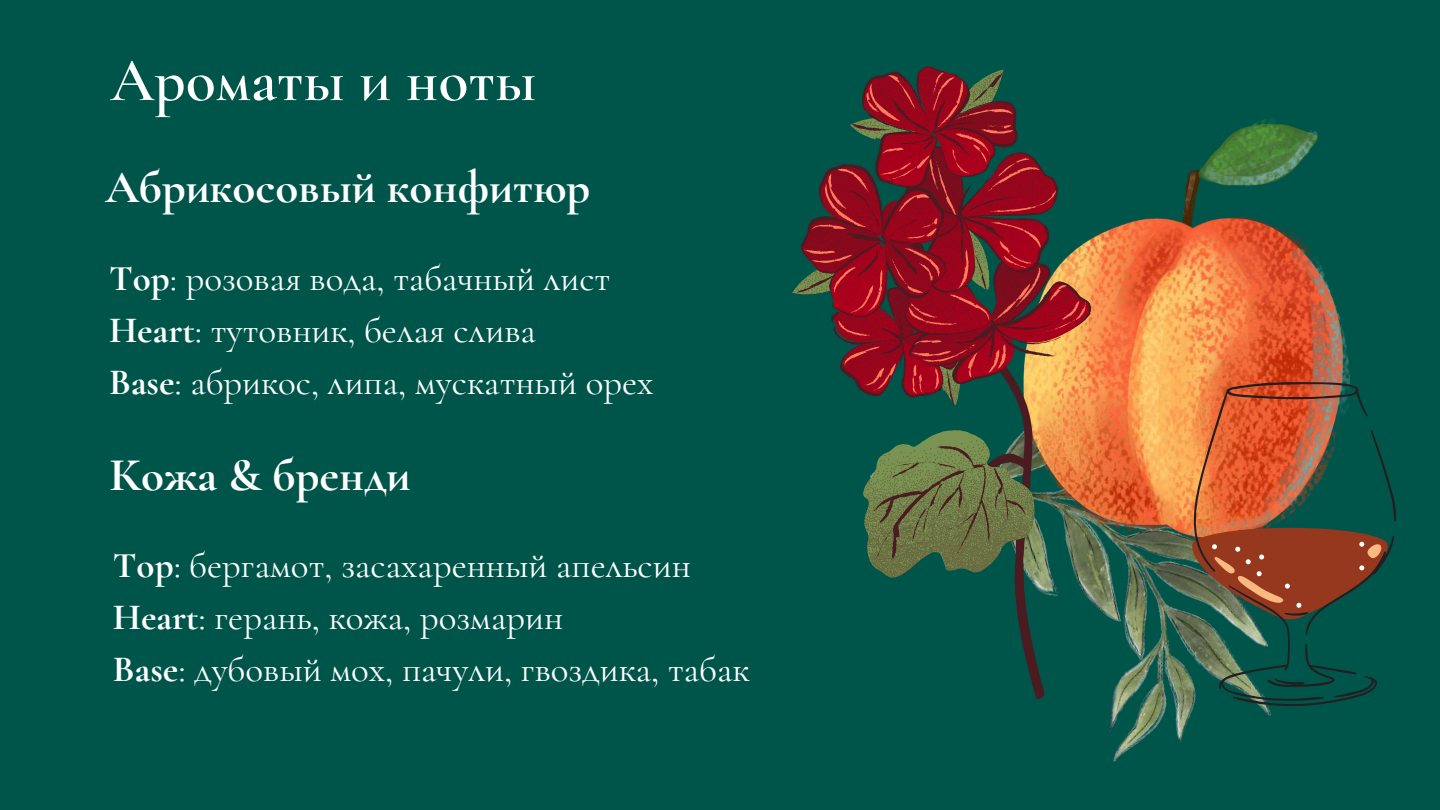
<style>
.page{position:relative;width:1440px;height:810px;background:#00554b}
.page>*{position:absolute;margin:0;border:0;box-sizing:border-box;transform-origin:0 0}
.t1{font:600 62px "Cormorant Garamond";color:#fff}
.t2{font:700 47px "Cormorant Garamond";color:#fff}
.t3{font:37px/51.8px "Cormorant Garamond";color:#fff}
.s1{font-weight:700}
</style>
<div class="page">
<img style="left:1085px;top:544px;width:186px;height:218px">
<img style="left:1088px;top:119px;width:262px;height:425px">
<img style="left:1194px;top:382px;width:202px;height:324px">
<svg style="left:1015px;top:595px;width:43px;height:104px"></svg>
<svg style="left:1088px;top:119px;width:16px;height:308px"></svg>
<svg style="left:863px;top:409px;width:225px;height:186px"></svg>
<svg style="left:1096px;top:119px;width:3px;height:287px"></svg>
<svg style="left:792px;top:66px;width:304px;height:343px"></svg>
<h1 class="t1" style="left:110px;top:43px;width:428px">Ароматы и ноты</h1>
<p class="t2" style="left:105px;top:158px;width:486px">Абрикосовый конфитюр</p>
<p class="t3" style="left:109px;top:253px;width:546px"><span class="s1">Top</span>: розовая вода, табачный лист<br><span class="s1">Heart</span>: тутовник, белая слива<br><span class="s1">Base</span>: абрикос, липа, мускатный орех</p>
<p class="t2" style="left:110px;top:446px;width:303px">Кожа &amp; бренди</p>
<p class="t3" style="left:113px;top:539px;width:638px"><span class="s1">Top</span>: бергамот, засахаренный апельсин<br><span class="s1">Heart</span>: герань, кожа, розмарин<br><span class="s1">Base</span>: дубовый мох, пачули, гвоздика, табак</p>
</div>
